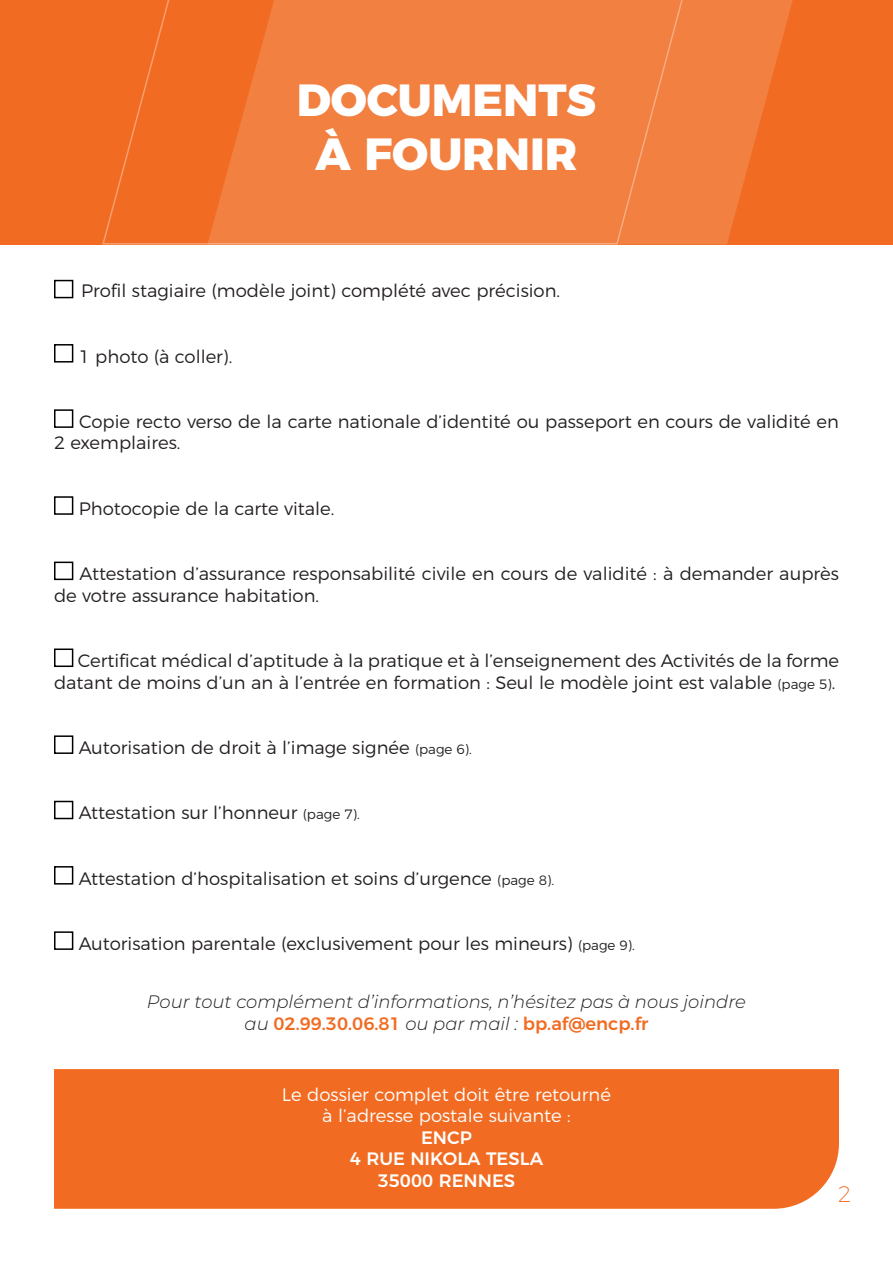
<style>
.page{position:relative;width:893px;height:1263px;background:#fff}
.page>*{position:absolute;margin:0;border:0;box-sizing:border-box;transform-origin:0 0}
.t1{font:800 45px/54px "Montserrat";color:#fff;text-align:center}
.t2{font:200 22.5px "Montserrat";color:#f16c22}
.t3{font:300 18px/21.6px "Montserrat";color:#231f20}
.t4{font:italic 300 18px/21.6px "Montserrat";color:#231f20;text-align:center}
.t5{font:300 18px/21.6px "Montserrat";color:#fff;text-align:center}
.t6{font:500 18px/21.6px "Montserrat";color:#fff;text-align:center}
.s1{font-size:13.5px}
.s2{font-weight:500;font-style:normal;color:#f16c22}
</style>
<div class="page">
<div style="left:0;top:0;width:893px;height:244px;background:#f16c22"></div>
<div style="left:54px;top:344px;width:19px;height:19px;border:2px solid #000"></div>
<div style="left:54px;top:409px;width:19px;height:19px;border:2px solid #000"></div>
<div style="left:54px;top:496px;width:19px;height:19px;border:2px solid #000"></div>
<div style="left:54px;top:562px;width:19px;height:18px;border:2px solid #000"></div>
<div style="left:54px;top:648px;width:19px;height:19px;border:2px solid #000"></div>
<div style="left:54px;top:735px;width:19px;height:19px;border:2px solid #000"></div>
<div style="left:54px;top:801px;width:19px;height:18px;border:2px solid #000"></div>
<div style="left:54px;top:866px;width:19px;height:18px;border:2px solid #000"></div>
<div style="left:54px;top:931px;width:19px;height:19px;border:2px solid #000"></div>
<div style="left:54px;top:1069px;width:785px;height:140px;background:#f16c22"></div>
<div style="left:54px;top:280px;width:19px;height:18px;border:2px solid #000"></div>
<svg style="left:101px;top:0;width:792px;height:245px"></svg>
<hr style="left:892px;top:0;width:1px;height:244px;background:#f16c22">
<h1 class="t1" style="left:297px;top:72px;width:301px">DOCUMENTS<br>À FOURNIR</h1>
<p class="t3" style="left:81px;top:280px;width:481px">Profil stagiaire (modèle joint) complété avec précision.</p>
<p class="t3" style="left:79px;top:345px;width:155px">1 photo (à coller).</p>
<p class="t3" style="left:54px;top:410px;width:786px;text-indent:25px">Copie recto verso de la carte nationale d’identité ou passeport en cours de validité en<br>2 exemplaires.</p>
<p class="t3" style="left:79px;top:497px;width:257px">Photocopie de la carte vitale.</p>
<p class="t3" style="left:54px;top:563px;width:786px;text-indent:26px">Attestation d’assurance responsabilité civile en cours de validité : à demander auprès de votre assurance habitation.</p>
<p class="t3" style="left:54px;top:650px;width:786px;text-align:right">Certificat médical d’aptitude à la pratique et à l’enseignement des Activités de la forme datant de moins d’un an à l’entrée en formation : Seul le modèle joint est valable <span class="s1">(page 5)</span>.</p>
<p class="t3" style="left:79px;top:737px;width:395px">Autorisation de droit à l’image signée <span class="s1">(page 6).</span></p>
<p class="t3" style="left:79px;top:802px;width:282px">Attestation sur l’honneur <span class="s1">(page 7).</span></p>
<p class="t3" style="left:79px;top:867px;width:477px">Attestation d’hospitalisation et soins d’urgence <span class="s1">(page 8).</span></p>
<p class="t3" style="left:79px;top:932px;width:558px">Autorisation parentale (exclusivement pour les mineurs) <span class="s1">(page 9).</span></p>
<p class="t4" style="left:147px;top:991px;width:600px">Pour tout complément d’informations, n’hésitez pas à nous joindre au <span class="s2">02.99.30.06.81</span> ou par mail : <span class="s2">bp.af@encp.fr</span></p>
<p class="t5" style="left:282px;top:1083px;width:331px">Le dossier complet doit être retourné à l’adresse postale suivante :</p>
<p class="t6" style="left:350px;top:1128px;width:195px">ENCP<br>4 RUE NIKOLA TESLA<br>35000 RENNES</p>
<p class="t2" style="left:838px;top:1181px;width:15px">2</p>
</div>
